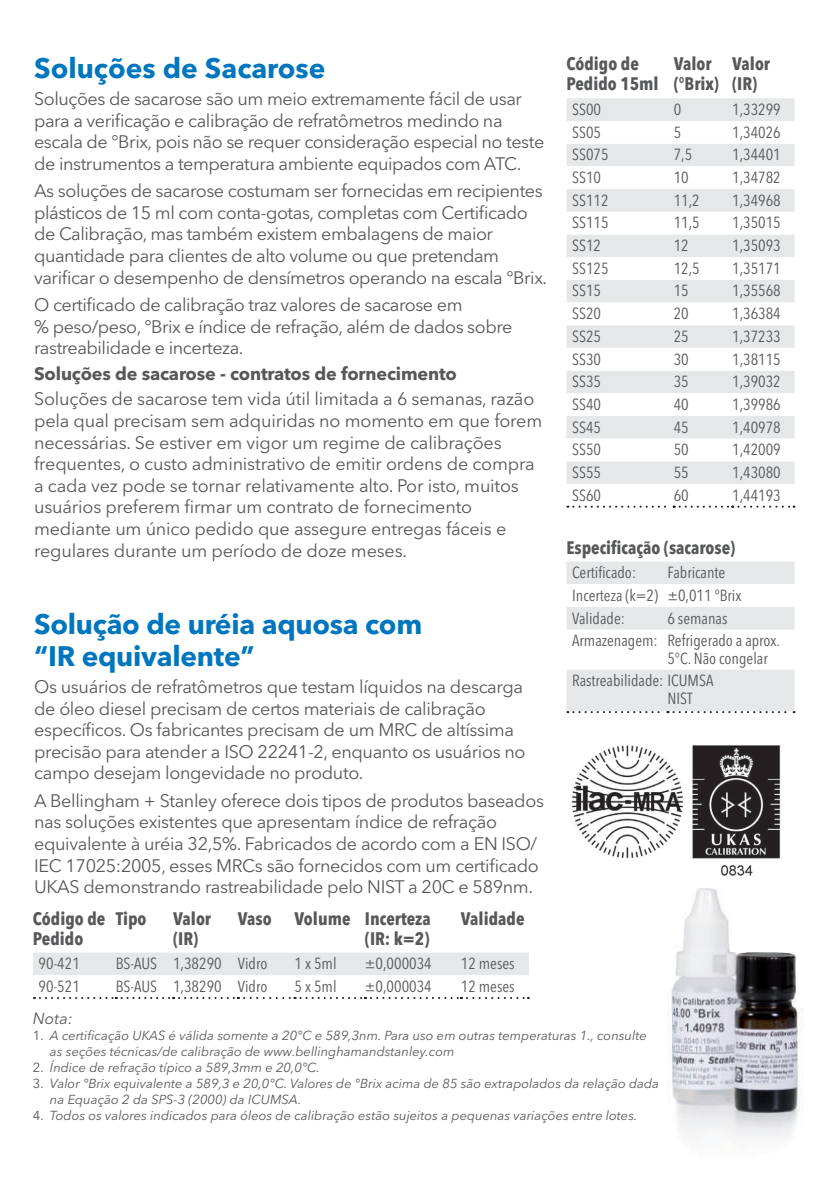
<style>
.page{position:relative;width:840px;height:1191px;background:#fff}
.page>*{position:absolute;margin:0;border:0;box-sizing:border-box;transform-origin:0 0}
.t1{font:700 28px/32px "Avenir Next LT Pro";letter-spacing:-.01em;color:#0076be}
.t2{font:18px/21.6px "Avenir Next LT Pro";letter-spacing:-.02em;color:#57585a}
.t3{font:700 condensed 18px/20px "Avenir Next LT Pro";color:#57585a}
.t4{font:700 18px "Avenir Next LT Pro";letter-spacing:-.01em;color:#57585a}
.t5{font:condensed 16px/22.8px "Avenir Next LT Pro";color:#57585a}
.t6{font:italic 16px "Avenir Next LT Pro";color:#57585a}
.t7{font:italic 13px/16px "Avenir Next LT Pro";color:#57585a}
.s1{font-style:normal}
</style>
<div class="page">
<svg style="left:566px;top:561px;width:228px;height:152px"></svg>
<div style="left:566px;top:98px;width:228px;height:340px;background:#e6e7e9"></div>
<svg style="left:566px;top:121px;width:228px;height:295px"></svg>
<svg style="left:566px;top:438px;width:228px;height:69px"></svg>
<svg style="left:33px;top:953px;width:495px;height:46px"></svg>
<img style="left:668px;top:888px;width:136px;height:253px">
<img style="left:571px;top:745px;width:210px;height:131px">
<h1 class="t1" style="left:34px;top:52px;width:293px">Soluções de Sacarose</h1>
<p class="t2" style="left:34px;top:88px;width:511px">Soluções de sacarose são um meio extremamente fácil de usar para a verificação e calibração de refratômetros medindo na escala de °Brix, pois não se requer consideração especial no teste de instrumentos a temperatura ambiente equipados com ATC.</p>
<p class="t2" style="left:34px;top:180px;width:514px">As soluções de sacarose costumam ser fornecidas em recipientes plásticos de 15 ml com conta-gotas, completas com Certificado de Calibração, mas também existem embalagens de maior quantidade para clientes de alto volume ou que pretendam varificar o desempenho de densímetros operando na escala °Brix.</p>
<p class="t2" style="left:34px;top:294px;width:479px">O certificado de calibração traz valores de sacarose em<br>% peso/peso, °Brix e índice de refração, além de dados sobre rastreabilidade e incerteza.</p>
<p class="t4" style="left:34px;top:362px;width:424px">Soluções de sacarose - contratos de fornecimento</p>
<p class="t2" style="left:34px;top:388px;width:509px">Soluções de sacarose tem vida útil limitada a 6 semanas, razão pela qual precisam sem adquiridas no momento em que forem necessárias. Se estiver em vigor um regime de calibrações frequentes, o custo administrativo de emitir ordens de compra a cada vez pode se tornar relativamente alto. Por isto, muitos usuários preferem firmar um contrato de fornecimento mediante um único pedido que assegure entregas fáceis e regulares durante um período de doze meses.</p>
<h1 class="t1" style="left:34px;top:607px;width:389px">Solução de uréia aquosa com “IR equivalente”</h1>
<p class="t2" style="left:34px;top:676px;width:492px">Os usuários de refratômetros que testam líquidos na descarga de óleo diesel precisam de certos materiais de calibração específicos. Os fabricantes precisam de um MRC de altíssima precisão para atender a ISO 22241-2, enquanto os usuários no campo desejam longevidade no produto.</p>
<p class="t2" style="left:34px;top:789px;width:511px">A Bellingham + Stanley oferece dois tipos de produtos baseados nas soluções existentes que apresentam índice de refração equivalente à uréia 32,5%. Fabricados de acordo com a EN ISO/ IEC 17025:2005, esses MRCs são fornecidos com um certificado UKAS demonstrando rastreabilidade pelo NIST a 20C e 589nm.</p>
<p class="t3" style="left:33px;top:908px;width:74px">Código de<br>Pedido</p>
<p class="t3" style="left:116px;top:908px;width:32px">Tipo</p>
<p class="t3" style="left:173px;top:908px;width:39px">Valor (IR)</p>
<p class="t3" style="left:238px;top:908px;width:35px">Vaso</p>
<p class="t3" style="left:294px;top:908px;width:138px;text-align:right">Volume Incerteza (IR: k=2)</p>
<p class="t3" style="left:460px;top:908px;width:65px">Validade</p>
<p class="t5" style="left:39px;top:952px;width:43px">90-421</p>
<p class="t5" style="left:116px;top:952px;width:153px">BS-AUS 1,38290 Vidro</p>
<p class="t5" style="left:294px;top:952px;width:43px">1 x 5ml</p>
<p class="t5" style="left:365px;top:952px;width:68px">±0,000034</p>
<p class="t5" style="left:460px;top:952px;width:55px">12 meses</p>
<p class="t5" style="left:39px;top:975px;width:43px">90-521</p>
<p class="t5" style="left:116px;top:975px;width:153px">BS-AUS 1,38290 Vidro</p>
<p class="t5" style="left:294px;top:975px;width:43px">5 x 5ml</p>
<p class="t5" style="left:365px;top:975px;width:68px">±0,000034</p>
<p class="t5" style="left:460px;top:975px;width:55px">12 meses</p>
<p class="t3" style="left:566px;top:54px;width:94px">Código de<br>Pedido 15ml</p>
<p class="t3" style="left:673px;top:54px;width:47px">Valor (°Brix)</p>
<p class="t3" style="left:731px;top:54px;width:39px">Valor (IR)</p>
<p class="t5" style="left:572px;top:98px;width:30px">SS00</p>
<p class="t5" style="left:673px;top:98px;width:9px">0</p>
<p class="t5" style="left:731px;top:98px;width:50px">1,33299</p>
<p class="t5" style="left:572px;top:121px;width:30px">SS05</p>
<p class="t5" style="left:673px;top:121px;width:9px">5</p>
<p class="t5" style="left:731px;top:121px;width:50px">1,34026</p>
<p class="t5" style="left:572px;top:143px;width:38px">SS075</p>
<p class="t5" style="left:673px;top:143px;width:20px">7,5</p>
<p class="t5" style="left:731px;top:143px;width:50px">1,34401</p>
<p class="t5" style="left:572px;top:166px;width:30px">SS10</p>
<p class="t5" style="left:673px;top:166px;width:17px">10</p>
<p class="t5" style="left:731px;top:166px;width:50px">1,34782</p>
<p class="t5" style="left:572px;top:189px;width:38px">SS112</p>
<p class="t5" style="left:673px;top:189px;width:28px">11,2</p>
<p class="t5" style="left:731px;top:189px;width:50px">1,34968</p>
<p class="t5" style="left:572px;top:211px;width:38px">SS115</p>
<p class="t5" style="left:673px;top:211px;width:28px">11,5</p>
<p class="t5" style="left:731px;top:211px;width:50px">1,35015</p>
<p class="t5" style="left:572px;top:234px;width:30px">SS12</p>
<p class="t5" style="left:673px;top:234px;width:17px">12</p>
<p class="t5" style="left:731px;top:234px;width:50px">1,35093</p>
<p class="t5" style="left:572px;top:257px;width:38px">SS125</p>
<p class="t5" style="left:673px;top:257px;width:28px">12,5</p>
<p class="t5" style="left:731px;top:257px;width:50px">1,35171</p>
<p class="t5" style="left:572px;top:279px;width:30px">SS15</p>
<p class="t5" style="left:673px;top:279px;width:17px">15</p>
<p class="t5" style="left:731px;top:279px;width:50px">1,35568</p>
<p class="t5" style="left:572px;top:302px;width:30px">SS20</p>
<p class="t5" style="left:673px;top:302px;width:17px">20</p>
<p class="t5" style="left:731px;top:302px;width:50px">1,36384</p>
<p class="t5" style="left:572px;top:325px;width:30px">SS25</p>
<p class="t5" style="left:673px;top:325px;width:17px">25</p>
<p class="t5" style="left:731px;top:325px;width:50px">1,37233</p>
<p class="t5" style="left:572px;top:347px;width:30px">SS30</p>
<p class="t5" style="left:673px;top:347px;width:17px">30</p>
<p class="t5" style="left:731px;top:347px;width:50px">1,38115</p>
<p class="t5" style="left:572px;top:370px;width:30px">SS35</p>
<p class="t5" style="left:673px;top:370px;width:17px">35</p>
<p class="t5" style="left:731px;top:370px;width:50px">1,39032</p>
<p class="t5" style="left:572px;top:393px;width:30px">SS40</p>
<p class="t5" style="left:673px;top:393px;width:17px">40</p>
<p class="t5" style="left:731px;top:393px;width:50px">1,39986</p>
<p class="t5" style="left:572px;top:415px;width:30px">SS45</p>
<p class="t5" style="left:673px;top:415px;width:17px">45</p>
<p class="t5" style="left:731px;top:415px;width:50px">1,40978</p>
<p class="t5" style="left:572px;top:438px;width:30px">SS50</p>
<p class="t5" style="left:673px;top:438px;width:17px">50</p>
<p class="t5" style="left:731px;top:438px;width:50px">1,42009</p>
<p class="t5" style="left:572px;top:461px;width:30px">SS55</p>
<p class="t5" style="left:673px;top:461px;width:17px">55</p>
<p class="t5" style="left:731px;top:461px;width:50px">1,43080</p>
<p class="t5" style="left:572px;top:483px;width:30px">SS60</p>
<p class="t5" style="left:673px;top:483px;width:17px">60</p>
<p class="t5" style="left:731px;top:483px;width:50px">1,44193</p>
<p class="t3" style="left:566px;top:537px;width:170px">Especificação (sacarose)</p>
<p class="t5" style="left:572px;top:561px;width:65px">Certificado:</p>
<p class="t5" style="left:572px;top:561px;width:171px;text-indent:95px">Fabricante<br>Incerteza (k=2) ±0,011 °Brix<br>Validade:</p>
<p class="t5" style="left:572px;top:607px;width:209px;text-indent:95px">6 semanas<br>Armazenagem: Refrigerado a aprox.</p>
<p class="t5" style="left:572px;top:648px;width:197px;line-height:21.6px;text-indent:95px">5°C. Não congelar<br>Rastreabilidade: ICUMSA</p>
<p class="t5" style="left:667px;top:687px;width:27px">NIST</p>
<p class="t6" style="left:33px;top:1009px;width:41px">Nota:</p>
<p class="t7" style="left:50px;top:1027px;width:598px;text-indent:-17px"><span class="s1">1.</span> A certificação UKAS é válida somente a 20°C e 589,3nm. Para uso em outras temperaturas 1., consulte as seções técnicas/de calibração de www.bellinghamandstanley.com</p>
<p class="t7" style="left:33px;top:1059px;width:288px"><span class="s1">2.</span> Índice de refração típico a 589,3mm e 20,0°C.</p>
<p class="t7" style="left:50px;top:1075px;width:610px;text-indent:-17px"><span class="s1">3.</span> Valor °Brix equivalente a 589,3 e 20,0°C. Valores de °Brix acima de 85 são extrapolados da relação dada na Equação 2 da SPS-3 (2000) da ICUMSA.</p>
<p class="t7" style="left:33px;top:1107px;width:605px"><span class="s1">4.</span> Todos os valores indicados para óleos de calibração estão sujeitos a pequenas variações entre lotes.</p>
</div>
